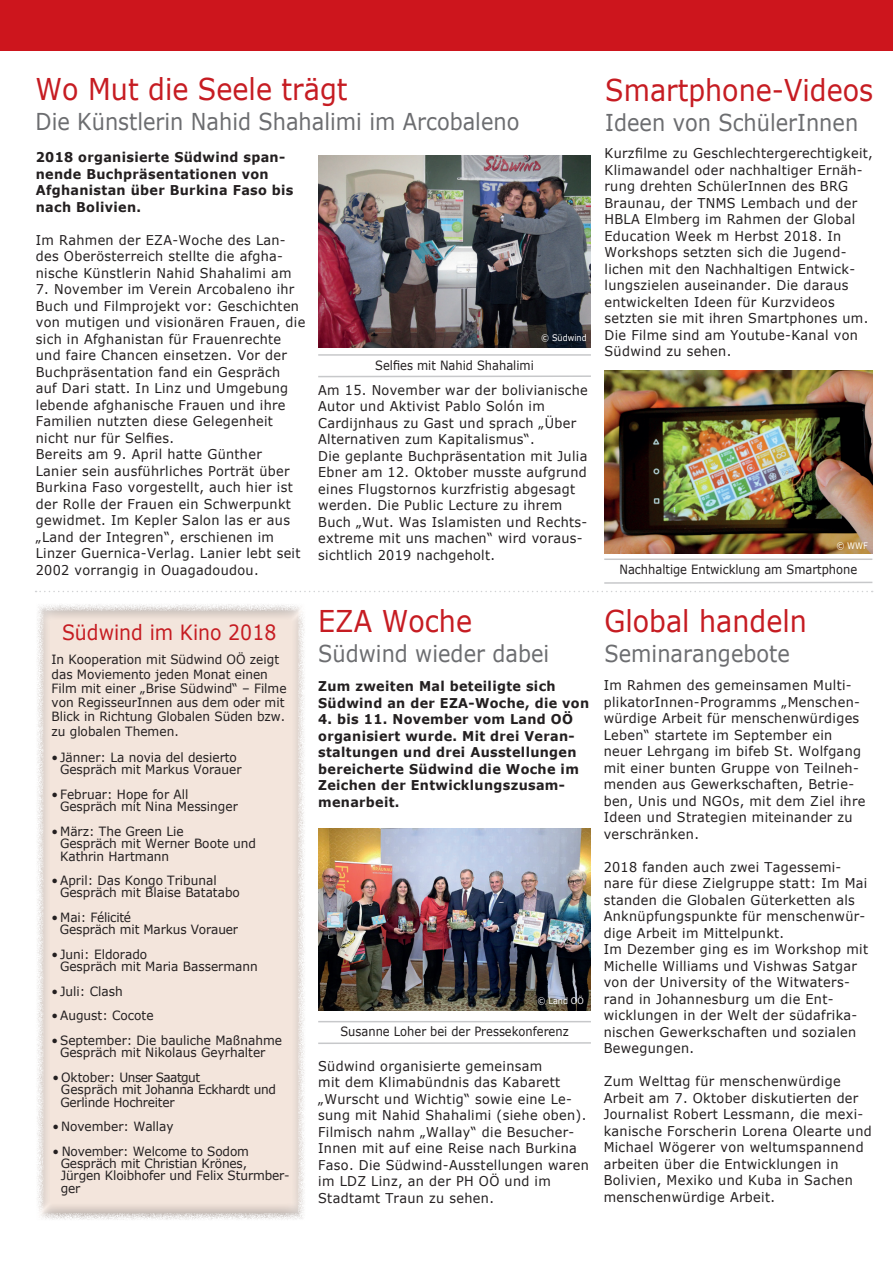
<style>
.page{position:relative;width:893px;height:1263px;background:#fff}
.page>*{position:absolute;margin:0;border:0;box-sizing:border-box;transform-origin:0 0}
.t1{font:30px "Verdana";color:#c61c22;scale:.9 1}
.t2{font:23.25px "Verdana";color:#6c6d70;scale:.9 1}
.t3{font:21px "Verdana";color:#c61c22;scale:.9 1}
.t4{font:13.5px/16.5px "Verdana";letter-spacing:.025em;color:#231f20;scale:.95 1}
.t5{font:700 13.5px/16.5px "Verdana";letter-spacing:.025em;color:#231f20;scale:.95 1}
.t6{font:12.75px/12.3px "Verdana";color:#231f20;scale:.95 1}
.t7{font:12.75px "Verdana";color:#231f20;scale:.9 1}
.t8{font:12.75px/12.3px "Verdana";letter-spacing:-.02em;color:#231f20;scale:.95 1}
.t9{font:9px "Verdana";color:#fff;scale:.9 1}
</style>
<div class="page">
<div style="left:0;top:0;width:893px;height:51px;background:#cd151d"></div>
<svg style="left:36px;top:591px;width:837px;height:1px"></svg>
<img style="left:318px;top:155px;width:273px;height:193px">
<img style="left:604px;top:370px;width:268px;height:184px">
<hr style="left:604px;top:558px;width:268px;height:2px;background:#c7c8ca">
<svg style="left:604px;top:581px;width:269px;height:3px"></svg>
<div style="left:28px;top:597px;width:280px;height:625px;background:#231f20;opacity:.5"></div>
<hr style="left:318px;top:354px;width:273px;height:2px;background:#c7c8ca">
<hr style="left:318px;top:375px;width:273px;height:2px;background:#c7c8ca">
<img style="left:318px;top:828px;width:273px;height:182px">
<hr style="left:318px;top:1021px;width:273px;height:1px;background:#c7c8ca">
<hr style="left:318px;top:1042px;width:273px;height:2px;background:#c7c8ca">
<h1 class="t1" style="left:36px;top:68px;width:348px">Wo Mut die Seele trägt</h1>
<h2 class="t2" style="left:36px;top:105px;width:539px">Die Künstlerin Nahid Shahalimi im Arcobaleno</h2>
<p class="t5" style="left:36px;top:149px;width:273px">2018 organisierte Südwind span&shy;nende Buchpräsentationen von<br>Afghanistan über Burkina Faso bis nach Bolivien.</p>
<p class="t4" style="left:36px;top:232px;width:271px">Im Rahmen der EZA-Woche des Lan&shy;des Oberösterreich stellte die afgha&shy;nische Künstlerin Nahid Shahalimi am</p>
<p class="t4" style="left:36px;top:281px;width:285px">7. November im Verein Arcobaleno ihr Buch und Filmprojekt vor: Geschichten von mutigen und visionären Frauen, die sich in Afghanistan für Frauenrechte und faire Chancen einsetzen. Vor der Buchpräsentation fand ein Gespräch<br>auf Dari statt. In Linz und Umgebung lebende afghanische Frauen und ihre Familien nutzten diese Gelegenheit nicht nur für Selfies.<br>Bereits am 9. April hatte Günther Lanier sein ausführliches Porträt über Burkina Faso vorgestellt, auch hier ist der Rolle der Frauen ein Schwerpunkt gewidmet. Im Kepler Salon las er aus „Land der Integren“, erschienen im Linzer Guernica-Verlag. Lanier lebt seit 2002 vorrangig in Ouagadoudou.</p>
<h3 class="t3" style="left:62px;top:618px;width:240px">Südwind im Kino 2018</h3>
<p class="t6" style="left:52px;top:652px;width:249px;line-height:14.2px">In Kooperation mit Südwind OÖ zeigt das Moviemento jeden Monat einen Film mit einer „Brise Südwind“ – Filme von RegisseurInnen aus dem oder mit Blick in Richtung Globalen Süden bzw. zu globalen Themen.</p>
<p class="t6" style="left:60px;top:751px;width:193px;text-indent:-9px">• Jänner: La novia del desierto<br>Gespräch mit Markus Vorauer</p>
<p class="t6" style="left:60px;top:788px;width:189px;text-indent:-9px">• Februar: Hope for All<br>Gespräch mit Nina Messinger</p>
<p class="t6" style="left:60px;top:825px;width:208px;text-indent:-9px">• März: The Green Lie<br>Gespräch mit Werner Boote und<br>Kathrin Hartmann</p>
<p class="t6" style="left:60px;top:874px;width:191px;text-indent:-9px">• April: Das Kongo Tribunal<br>Gespräch mit Blaise Batatabo</p>
<p class="t6" style="left:60px;top:911px;width:189px;text-indent:-8px">• Mai: Félicité<br>Gespräch mit Markus Vorauer</p>
<p class="t6" style="left:60px;top:948px;width:210px;text-indent:-9px">• Juni: Eldorado<br>Gespräch mit Maria Bassermann</p>
<p class="t6" style="left:52px;top:985px;width:76px">• Juli: Clash</p>
<p class="t6" style="left:52px;top:1009px;width:109px">• August: Cocote</p>
<p class="t6" style="left:60px;top:1034px;width:235px;text-indent:-9px">• September: Die bauliche Maßnahme<br>Gespräch mit Nikolaus Geyrhalter</p>
<p class="t8" style="left:60px;top:1071px;width:228px;text-indent:-8px">• Oktober: Unser Saatgut<br>Gespräch mit Johanna Eckhardt und<br>Gerlinde Hochreiter</p>
<p class="t6" style="left:52px;top:1120px;width:129px">• November: Wallay</p>
<p class="t6" style="left:61px;top:1145px;width:243px;text-indent:-8px">• November: Welcome to Sodom<br>Gespräch mit Christian Krönes,<br>Jürgen Kloibhofer und Felix Sturmber&shy;ger</p>
<p class="t7" style="left:375px;top:357px;width:178px">Selfies mit Nahid Shahalimi</p>
<p class="t9" style="left:541px;top:331px;width:52px">© Südwind</p>
<p class="t4" style="left:318px;top:381px;width:285px">Am 15. November war der bolivianische Autor und Aktivist Pablo Solón im Cardijnhaus zu Gast und sprach „Über Alternativen zum Kapitalismus“.<br>Die geplante Buchpräsentation mit Julia Ebner am 12. Oktober musste aufgrund eines Flugstornos kurzfristig abgesagt werden. Die Public Lecture zu ihrem Buch „Wut. Was Islamisten und Rechts&shy;extreme mit uns machen“ wird voraus&shy;sichtlich 2019 nachgeholt.</p>
<h1 class="t1" style="left:318px;top:601px;width:172px">EZA Woche</h1>
<h2 class="t2" style="left:318px;top:638px;width:258px">Südwind wieder dabei</h2>
<p class="t5" style="left:318px;top:678px;width:287px">Zum zweiten Mal beteiligte sich<br>Südwind an der EZA-Woche, die von</p>
<p class="t5" style="left:318px;top:711px;width:276px">4. bis 11. November vom Land OÖ organisiert wurde. Mit drei Veran&shy;staltungen und drei Ausstellungen bereicherte Südwind die Woche im<br>Zeichen der Entwicklungszusam&shy;menarbeit.</p>
<p class="t9" style="left:538px;top:994px;width:53px">© Land OÖ</p>
<p class="t7" style="left:340px;top:1022px;width:255px">Susanne Loher bei der Pressekonferenz</p>
<p class="t4" style="left:318px;top:1057px;width:286px">Südwind organisierte gemeinsam<br>mit dem Klimabündnis das Kabarett „Wurscht und Wichtig“ sowie eine Le&shy;sung mit Nahid Shahalimi (siehe oben).<br>Filmisch nahm „Wallay“ die Besucher-Innen mit auf eine Reise nach Burkina Faso. Die Südwind-Ausstellungen waren im LDZ Linz, an der PH OÖ und im Stadtamt Traun zu sehen.</p>
<h1 class="t1" style="left:605px;top:69px;width:299px">Smartphone-Videos</h1>
<h2 class="t2" style="left:605px;top:106px;width:283px">Ideen von SchülerInnen</h2>
<p class="t4" style="left:604px;top:145px;width:284px">Kurzfilme zu Geschlechtergerechtigkeit, Klimawandel oder nachhaltiger Ernäh&shy;rung drehten SchülerInnen des BRG Braunau, der TNMS Lembach und der HBLA Elmberg im Rahmen der Global Education Week m Herbst 2018. In Workshops setzten sich die Jugend&shy;lichen mit den Nachhaltigen Entwick&shy;lungszielen auseinander. Die daraus entwickelten Ideen für Kurzvideos setzten sie mit ihren Smartphones um.<br>Die Filme sind am Youtube-Kanal von Südwind zu sehen.</p>
<p class="t9" style="left:836px;top:540px;width:37px">© WWF</p>
<p class="t7" style="left:619px;top:560px;width:266px">Nachhaltige Entwicklung am Smartphone</p>
<h1 class="t1" style="left:604px;top:601px;width:226px">Global handeln</h1>
<h2 class="t2" style="left:604px;top:638px;width:208px">Seminarangebote</h2>
<p class="t4" style="left:604px;top:677px;width:277px">Im Rahmen des gemeinsamen Multi&shy;plikatorInnen-Programms „Menschen&shy;würdige Arbeit für menschenwürdiges Leben“ startete im September ein neuer Lehrgang im bifeb St. Wolfgang mit einer bunten Gruppe von Teilneh&shy;menden aus Gewerkschaften, Betrie&shy;ben, Unis und NGOs, mit dem Ziel ihre Ideen und Strategien miteinander zu verschränken.</p>
<p class="t4" style="left:604px;top:858px;width:280px">2018 fanden auch zwei Tagessemi&shy;nare für diese Zielgruppe statt: Im Mai standen die Globalen Güterketten als Anknüpfungspunkte für menschenwür&shy;dige Arbeit im Mittelpunkt.<br>Im Dezember ging es im Workshop mit Michelle Williams und Vishwas Satgar von der University of the Witwaters&shy;rand in Johannesburg um die Ent&shy;wicklungen in der Welt der südafrika&shy;nischen Gewerkschaften und sozialen Bewegungen.</p>
<p class="t4" style="left:604px;top:1073px;width:284px">Zum Welttag für menschenwürdige Arbeit am 7. Oktober diskutierten der Journalist Robert Lessmann, die mexi&shy;kanische Forscherin Lorena Olearte und Michael Wögerer von weltumspannend arbeiten über die Entwicklungen in Bolivien, Mexiko und Kuba in Sachen menschenwürdige Arbeit.</p>
</div>
